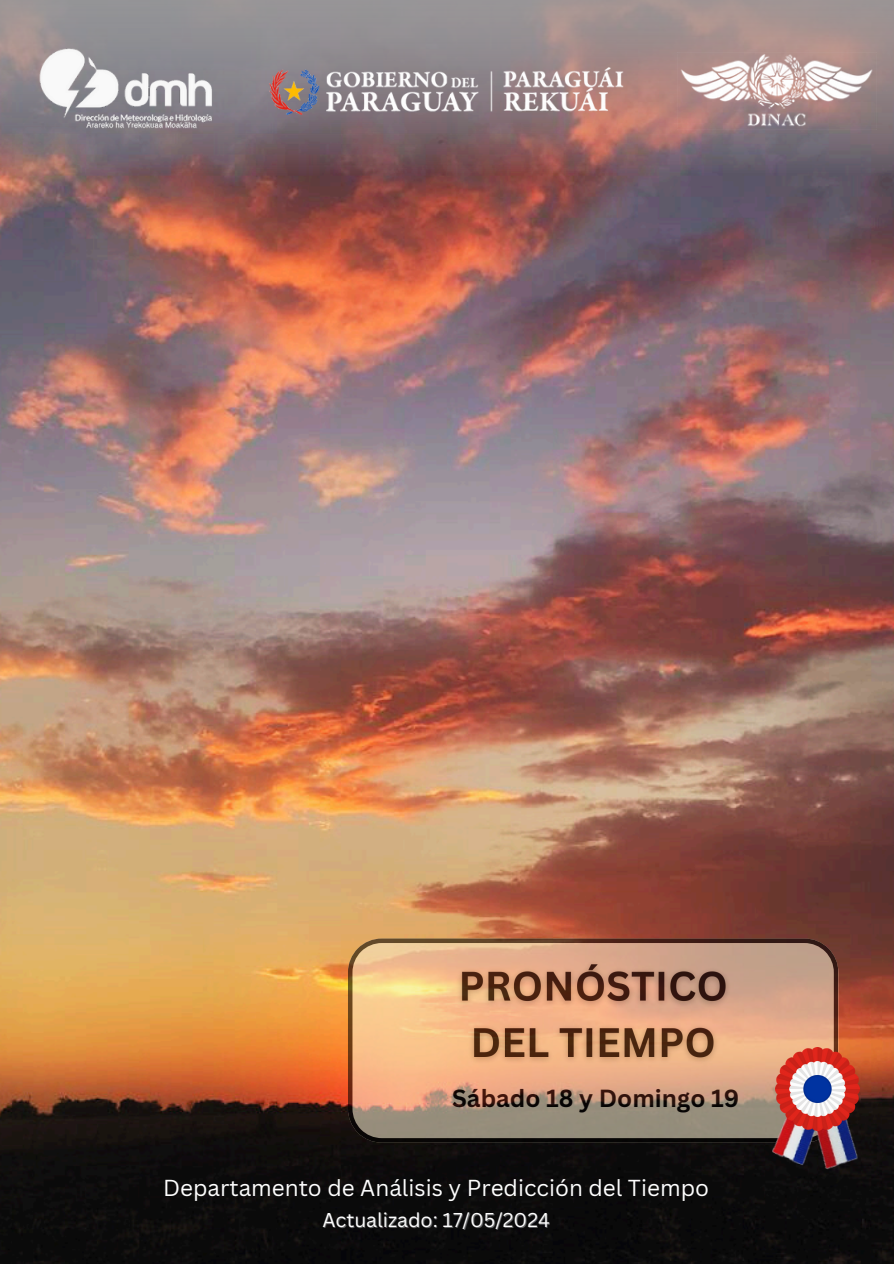
<style>
.page{position:relative;width:894px;height:1264px;background:#fff}
.page>*{position:absolute;margin:0;border:0;box-sizing:border-box;transform-origin:0 0}
.t1{font:700 24.15px "Canva Sans";color:#000}
.t2{font:22.5px "Canva Sans";color:#fefefe}
.t3{font:19.5px "Canva Sans";color:#fefefe}
</style>
<div class="page">
<img style="left:0;top:174px;width:893px;height:1089px">
<svg style="left:348px;top:938px;width:489px;height:204px;background:#c39c7b"></svg>
<img style="left:451px;top:954px;width:287px;height:115px">
<svg style="left:0;top:0;width:893px;height:174px;background:#8d7b7e"></svg>
<img style="left:677px;top:53px;width:199px;height:76px">
<img style="left:38px;top:48px;width:177px;height:81px">
<img style="left:264px;top:59px;width:376px;height:64px">
<img style="left:770px;top:1095px;width:93px;height:78px">
<img style="left:775px;top:1047px;width:84px;height:83px">
<p class="t1" style="left:452px;top:1081px;width:289px">Sábado 18 y Domingo 19</p>
<h2 class="t2" style="left:163px;top:1171px;width:547px">Departamento de Análisis y Predicción del Tiempo</h2>
<p class="t3" style="left:322px;top:1206px;width:229px">Actualizado: 17/05/2024</p>
</div>
